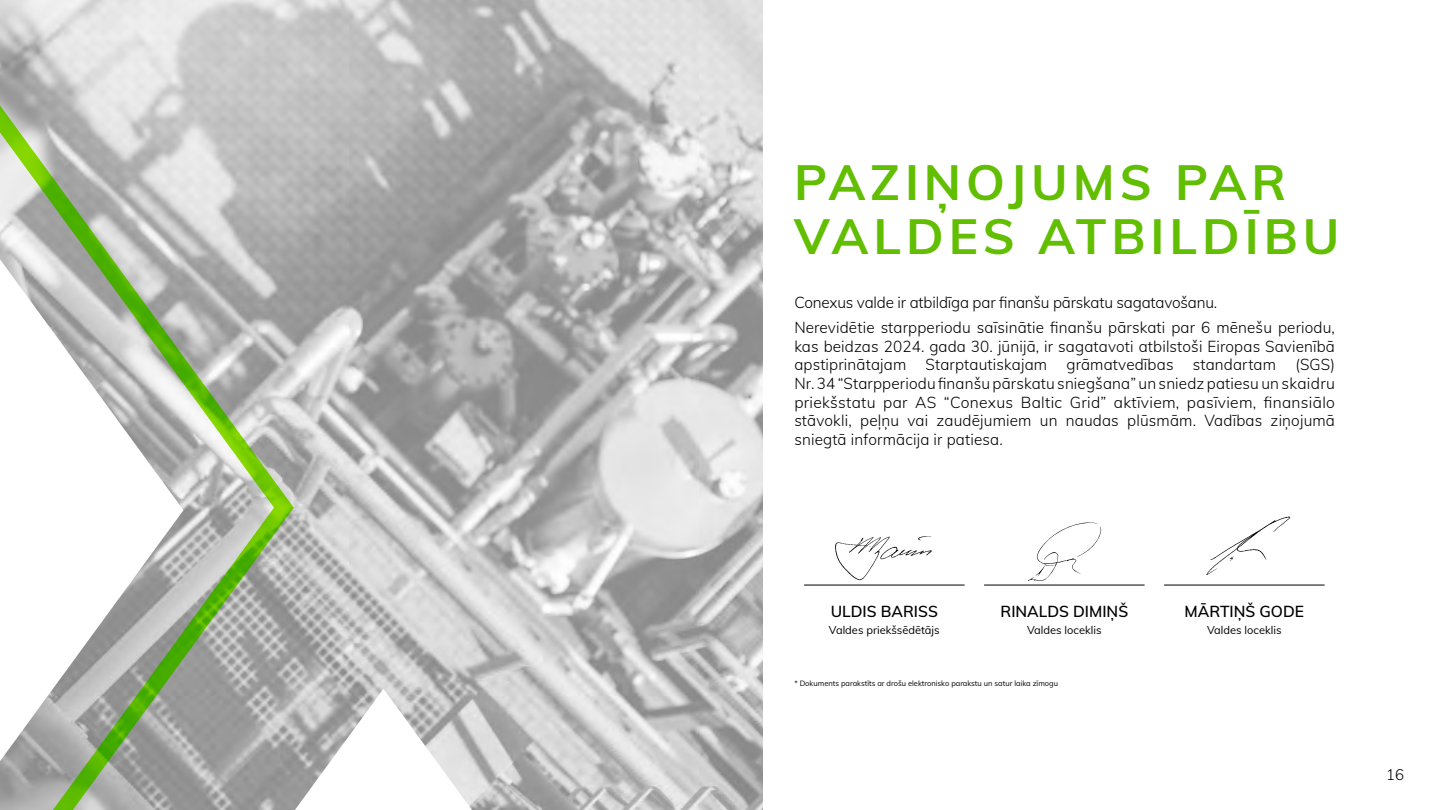
<style>
.page{position:relative;width:1440px;height:810px;background:#fff}
.page>*{position:absolute;margin:0;border:0;box-sizing:border-box;transform-origin:0 0}
.t1{font:700 49.5px/54px "Mulish";letter-spacing:.1em;color:#62be00}
.t2{font:300 15.6px/18.8px "Mulish";letter-spacing:.01em;color:#000}
.t3{font:600 15.6px "Mulish";color:#000}
.t4{font:300 15px "Mulish";color:#000}
.t5{font:11.1px "Mulish";color:#000}
.t6{font:7.5px "Mulish";color:#000}
</style>
<div class="page">
<img style="left:294px;top:0;width:469px;height:810px">
<svg style="left:295px;top:689px;width:177px;height:121px"></svg>
<svg style="left:0;top:0;width:294px;height:810px"></svg>
<hr style="left:804px;top:585px;width:161px;height:1px;background:#000">
<hr style="left:984px;top:585px;width:161px;height:1px;background:#000">
<hr style="left:1164px;top:585px;width:161px;height:1px;background:#000">
<img style="left:1194px;top:516px;width:112px;height:70px">
<img style="left:824px;top:536px;width:118px;height:50px">
<svg style="left:1028px;top:522px;width:73px;height:59px"></svg>
<h1 class="t1" style="left:794px;top:153px;width:547px">PAZIŅOJUMS PAR<br>VALDES ATBILDĪBU</h1>
<p class="t2" style="left:794px;top:289px;width:542px;line-height:24.8px">Conexus valde ir atbildīga par finanšu pārskatu sagatavošanu.<br>Nerevidētie starpperiodu saīsinātie finanšu pārskati par 6 mēnešu periodu,</p>
<p class="t2" style="left:794px;top:336px;width:542px;text-align:justify">kas beidzas 2024. gada 30. jūnijā, ir sagatavoti atbilstoši Eiropas Savienībā apstiprinātajam Starptautiskajam grāmatvedības standartam (SGS)<br>Nr. 34 “Starpperiodu finanšu pārskatu sniegšana” un sniedz patiesu un skaidru priekšstatu par AS “Conexus Baltic Grid” aktīviem, pasīviem, finansiālo stāvokli, peļņu vai zaudējumiem un naudas plūsmām. Vadības ziņojumā sniegtā informācija ir patiesa.</p>
<p class="t3" style="left:831px;top:601px;width:98px">U LDIS BARISS</p>
<p class="t5" style="left:829px;top:622px;width:112px">Valdes priekšsēdētājs</p>
<p class="t3" style="left:1000px;top:601px;width:129px">RINALDS DIMIŅŠ</p>
<p class="t5" style="left:1027px;top:622px;width:76px">Valdes loceklis</p>
<p class="t6" style="left:794px;top:678px;width:265px">* Dokuments parakstīts ar drošu elektronisko parakstu un satur laika zīmogu</p>
<p class="t3" style="left:1185px;top:601px;width:121px">MĀRTIŅŠ GODE</p>
<p class="t5" style="left:1207px;top:622px;width:76px">Valdes loceklis</p>
<p class="t4" style="left:1386px;top:764px;width:19px">16</p>
</div>
